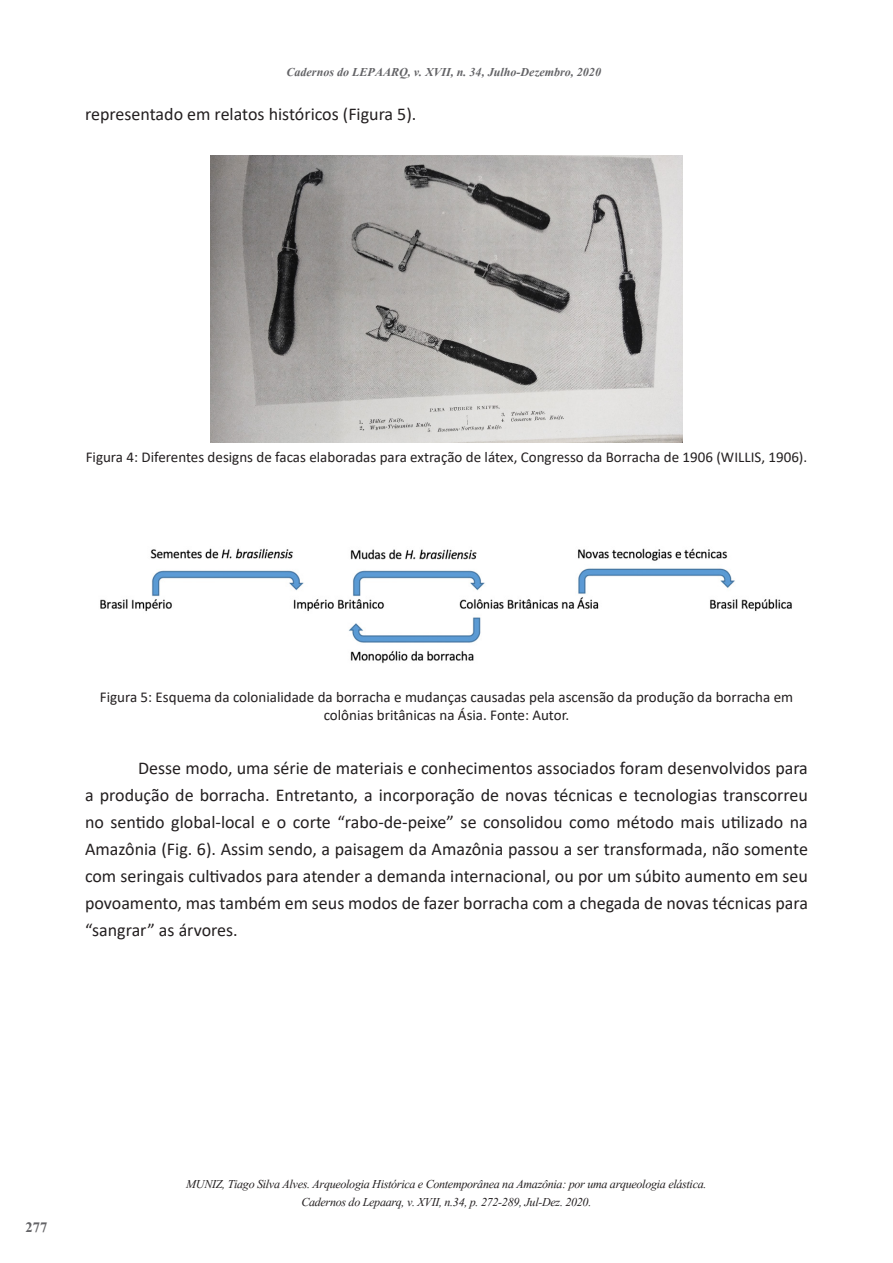
<style>
.page{position:relative;width:893px;height:1263px;background:#fff}
.page>*{position:absolute;margin:0;border:0;box-sizing:border-box;transform-origin:0 0}
.t1{font:18px/27px "Calibri";color:#231f20;text-align:justify}
.t2{font:700 18px "Aparajita";color:#636366}
.t3{font:15px/18px "Calibri";color:#231f20;text-align:center}
.t4{font:italic 15px/18px "Aparajita";letter-spacing:-.02em;color:#231f20;text-align:center}
.t5{font:italic 700 15px "Aparajita";color:#636366}
</style>
<div class="page">
<img style="left:211px;top:156px;width:471px;height:286px">
<img style="left:100px;top:548px;width:692px;height:115px">
<p class="t5" style="left:286px;top:65px;width:316px">Cadernos do LEPAARQ, v. XVII, n. 34, Julho-Dezembro, 2020</p>
<p class="t1" style="left:85px;top:100px;width:333px">representado em relatos históricos (Figura 5).</p>
<p class="t3" style="left:86px;top:447px;width:723px">Figura 4: Diferentes designs de facas elaboradas para extração de látex, Congresso da Borracha de 1906 (WILLIS, 1906).</p>
<p class="t3" style="left:100px;top:688px;width:695px">Figura 5: Esquema da colonialidade da borracha e mudanças causadas pela ascensão da produção da borracha em colônias britânicas na Ásia. Fonte: Autor.</p>
<p class="t1" style="left:85px;top:754px;width:724px;text-indent:53px">Desse modo, uma série de materiais e conhecimentos associados foram desenvolvidos para a produção de borracha. Entretanto, a incorporação de novas técnicas e tecnologias transcorreu no sentido global-local e o corte “rabo-de-peixe” se consolidou como método mais utilizado na Amazônia (Fig. 6). Assim sendo, a paisagem da Amazônia passou a ser transformada, não somente com seringais cultivados para atender a demanda internacional, ou por um súbito aumento em seu povoamento, mas também em seus modos de fazer borracha com a chegada de novas técnicas para “sangrar” as árvores.</p>
<p class="t2" style="left:26px;top:1219px;width:23px">277</p>
<p class="t4" style="left:186px;top:1176px;width:522px">MUNIZ, Tiago Silva Alves. Arqueologia Histórica e Contemporânea na Amazônia: por uma arqueologia elástica.<br>Cadernos do Lepaarq, v. XVII, n.34, p. 272-289, Jul-Dez. 2020.</p>
</div>
